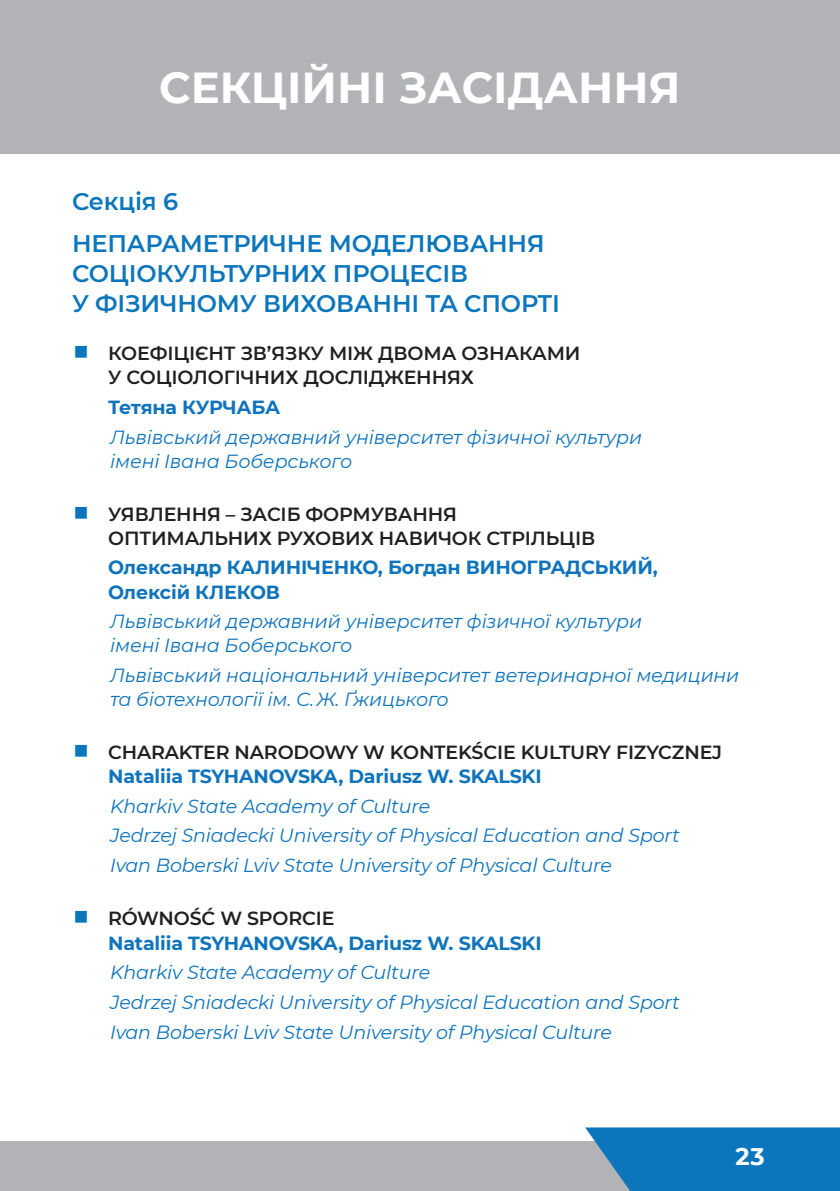
<style>
.page{position:relative;width:840px;height:1191px;background:#fff}
.page>*{position:absolute;margin:0;border:0;box-sizing:border-box;transform-origin:0 0}
.t1{font:700 43.2px "Montserrat";color:#fff}
.t2{font:600 24px/41.4px "Montserrat";letter-spacing:-.01em;color:#0c76bd}
.t3{font:700 24px "Montserrat";color:#fff}
.t4{font:italic 19px/29.8px "Montserrat";letter-spacing:-.01em;color:#1074bc}
.t5{font:600 19px/24.2px "Montserrat";letter-spacing:-.01em;color:#231f20}
.t6{font:700 19px/24.2px "Montserrat";letter-spacing:-.01em;color:#1074bc}
.s1{font-weight:700;font-size:30px;color:#0c76bd}
.s2{font-weight:700;color:#1074bc}
.s3{font-size:30px;color:#0c76bd}
.s4{font-weight:600;color:#231f20}
</style>
<div class="page">
<div style="left:0;top:1141px;width:839px;height:50px;background:#b2b3b7"></div>
<div style="left:0;top:0;width:839px;height:154px;background:#b2b3b7"></div>
<svg style="left:585px;top:1127px;width:254px;height:64px;background:#1d7cbd"></svg>
<h1 class="t1" style="left:159px;top:56px;width:522px">СЕКЦІЙНІ ЗАСІДАННЯ</h1>
<p class="t2" style="left:72px;top:180px;width:474px">Секція 6<br>НЕПАРАМЕТРИЧНЕ МОДЕЛЮВАННЯ</p>
<p class="t2" style="left:72px;top:257px;width:489px;line-height:30px">СОЦІОКУЛЬТУРНИХ ПРОЦЕСІВ<br>У ФІЗИЧНОМУ ВИХОВАННІ ТА СПОРТІ</p>
<p class="t5" style="left:108px;top:340px;width:473px;text-indent:-36px"><span class="s1">■</span> КОЕФІЦІЄНТ ЗВ’ЯЗКУ МІЖ ДВОМА ОЗНАКАМИ<br>У СОЦІОЛОГІЧНИХ ДОСЛІДЖЕННЯХ</p>
<p class="t6" style="left:108px;top:394px;width:174px">Тетяна КУРЧАБА</p>
<p class="t4" style="left:110px;top:424px;width:533px;line-height:24.2px">Львівський державний університет фізичної культури імені Івана Боберського</p>
<p class="t5" style="left:108px;top:501px;width:488px;text-indent:-36px"><span class="s1">■</span> УЯВЛЕННЯ – ЗАСІБ ФОРМУВАННЯ<br>ОПТИМАЛЬНИХ РУХОВИХ НАВИЧОК СТРІЛЬЦІВ</p>
<p class="t6" style="left:108px;top:554px;width:551px">Олександр КАЛИНІЧЕНКО, Богдан ВИНОГРАДСЬКИЙ,<br>Олексій КЛЕКОВ</p>
<p class="t4" style="left:110px;top:609px;width:533px;line-height:24px">Львівський державний університет фізичної культури імені Івана Боберського</p>
<p class="t4" style="left:110px;top:662px;width:630px;line-height:24.2px">Львівський національний університет ветеринарної медицини та біотехнології ім. С. Ж. Ґжицького</p>
<p class="t5" style="left:108px;top:739px;width:615px;text-indent:-36px"><span class="s1">■</span> CHARAKTER NARODOWY W KONTEKŚCIE KULTURY FIZYCZNEJ<br><span class="s2">Nataliia TSYHANOVSKA, Dariusz W. SKALSKI</span></p>
<p class="t4" style="left:110px;top:790px;width:571px">Kharkiv State Academy of Culture<br>Jedrzej Sniadecki University of Physical Education and Sport<br>Ivan Boberski Lviv State University of Physical Culture</p>
<p class="t6" style="left:108px;top:905px;width:435px;text-indent:-36px"><span class="s3">■</span> <span class="s4">RÓWNOŚĆ W SPORCIE<br></span>Nataliia TSYHANOVSKA, Dariusz W. SKALSKI</p>
<p class="t4" style="left:110px;top:957px;width:571px">Kharkiv State Academy of Culture<br>Jedrzej Sniadecki University of Physical Education and Sport<br>Ivan Boberski Lviv State University of Physical Culture</p>
<p class="t3" style="left:735px;top:1139px;width:30px">23</p>
</div>
